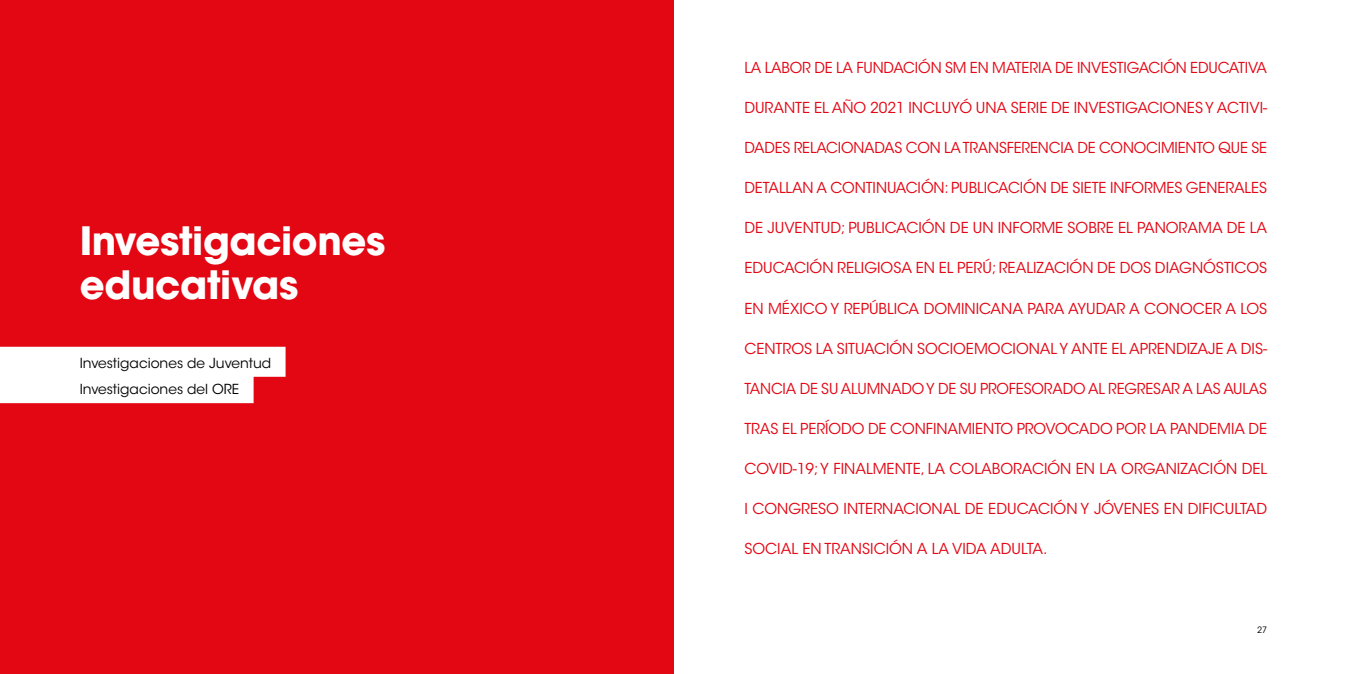
<style>
.page{position:relative;width:1347px;height:674px;background:#fff}
.page>*{position:absolute;margin:0;border:0;box-sizing:border-box;transform-origin:0 0}
.t1{font:700 38.75px/43.8px "ITC Avant Garde Std";letter-spacing:-.01em;color:#fff}
.t2{font:15px "ITC Avant Garde Std";color:#e30613}
.t3{font:13.75px/26.4px "ITC Avant Garde Std";color:#000}
.t4{font:8.75px "ITC Avant Garde Std";color:#000}
</style>
<div class="page">
<div style="left:0;top:0;width:673px;height:673px;background:#e30613"></div>
<div style="left:0;top:346px;width:285px;height:30px;background:#fff"></div>
<div style="left:0;top:373px;width:254px;height:30px;background:#fff"></div>
<h1 class="t1" style="left:80px;top:219px;width:307px">Investigaciones educativas</h1>
<p class="t3" style="left:80px;top:350px;width:193px">Investigaciones de Juventud<br>Investigaciones del ORE</p>
<p class="t2" style="left:744px;top:59px;width:524px">LA LABOR DE LA FUNDACIÓN SM EN MATERIA DE INVESTIGACIÓN EDUCATIVA</p>
<p class="t2" style="left:744px;top:99px;width:524px">DURANTE EL AÑO 2021 INCLUYÓ UNA SERIE DE INVESTIGACIONES Y ACTIVI-</p>
<p class="t2" style="left:744px;top:139px;width:524px">DADES RELACIONADAS CON LA TRANSFERENCIA DE CONOCIMIENTO QUE SE</p>
<p class="t2" style="left:744px;top:179px;width:524px">DETALLAN A CONTINUACIÓN: PUBLICACIÓN DE SIETE INFORMES GENERALES</p>
<p class="t2" style="left:744px;top:219px;width:524px">DE JUVENTUD; PUBLICACIÓN DE UN INFORME SOBRE EL PANORAMA DE LA</p>
<p class="t2" style="left:744px;top:259px;width:524px">EDUCACIÓN RELIGIOSA EN EL PERÚ; REALIZACIÓN DE DOS DIAGNÓSTICOS</p>
<p class="t2" style="left:744px;top:299px;width:524px">EN MÉXICO Y REPÚBLICA DOMINICANA PARA AYUDAR A CONOCER A LOS</p>
<p class="t2" style="left:744px;top:339px;width:524px">CENTROS LA SITUACIÓN SOCIOEMOCIONAL Y ANTE EL APRENDIZAJE A DIS-</p>
<p class="t2" style="left:744px;top:379px;width:524px">TANCIA DE SU ALUMNADO Y DE SU PROFESORADO AL REGRESAR A LAS AULAS</p>
<p class="t2" style="left:744px;top:419px;width:524px">TRAS EL PERÍODO DE CONFINAMIENTO PROVOCADO POR LA PANDEMIA DE</p>
<p class="t2" style="left:744px;top:459px;width:524px">COVID-19; Y FINALMENTE, LA COLABORACIÓN EN LA ORGANIZACIÓN DEL</p>
<p class="t2" style="left:744px;top:499px;width:524px">I CONGRESO INTERNACIONAL DE EDUCACIÓN Y JÓVENES EN DIFICULTAD</p>
<p class="t2" style="left:744px;top:539px;width:305px">SOCIAL EN TRANSICIÓN A LA VIDA ADULTA.</p>
<p class="t4" style="left:1257px;top:624px;width:12px">27</p>
</div>
